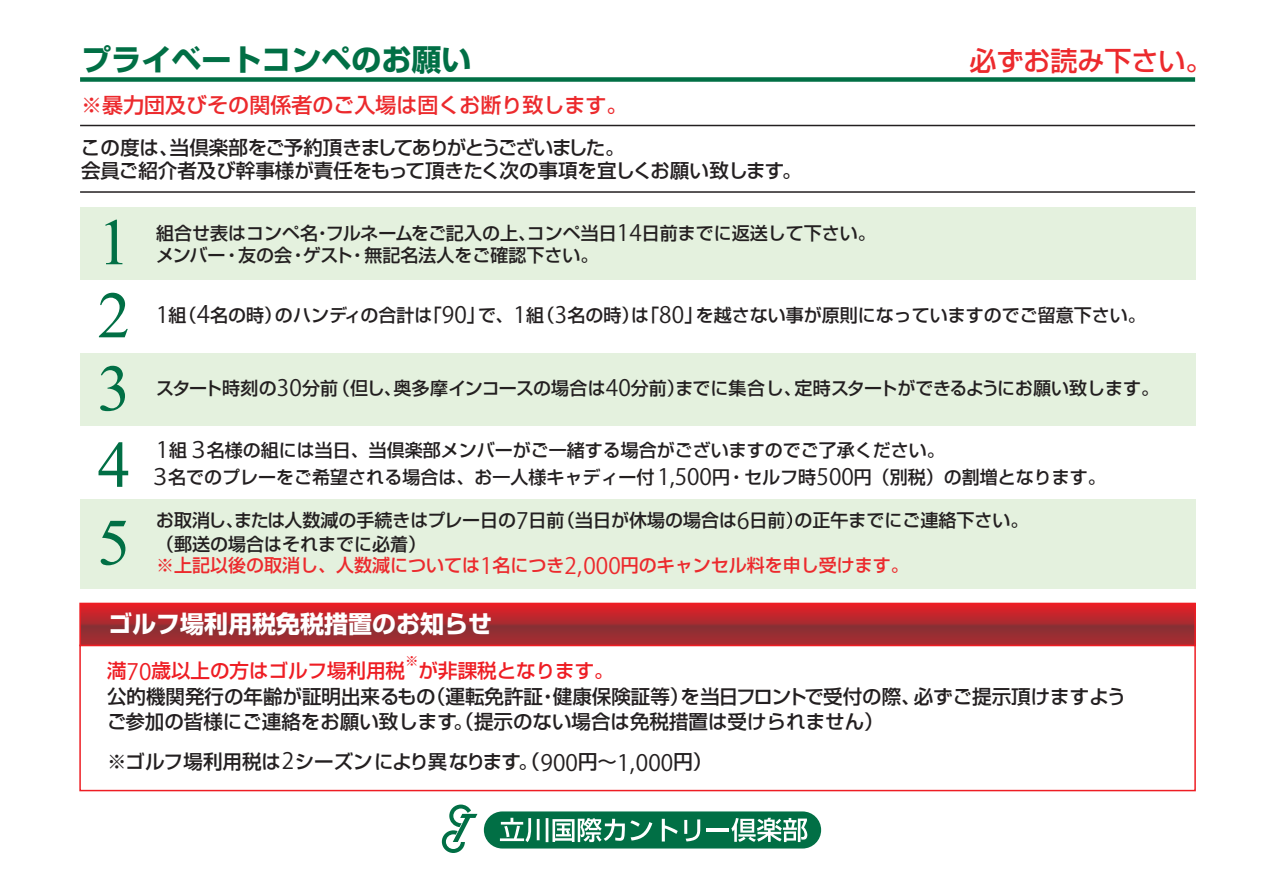
<style>
.page{position:relative;width:1263px;height:893px;background:#fff}
.page>*{position:absolute;margin:0;border:0;box-sizing:border-box;transform-origin:0 0}
.t1{font:66px "Times New Roman";color:#016f45}
.t2{font:700 30px "Shin Go Pro";color:#016f45}
.t3{font:500 27px "Shin Go Pro";color:#ec2a2d}
.t4{font:700 24px "Shin Go Pro";color:#fff}
.t5{font:500 21px "Shin Go Pro";color:#ec2a2d}
.t6{font:500 19.5px/23.2px "Shin Go Pro";color:#231f20}
.t7{font:500 19.5px "Shin Go Pro";color:#ee1d23}
.t8{font:500 18px/23.2px "Shin Go Pro";color:#231f20}
.t9{font:500 18px "Shin Go Pro";color:#ec2a2d}
.t10{font:500 13.5px "Shin Go Pro";color:#ee1d23}
.s1{font-family:"Arial";font-weight:400;font-size:22.5px}
.s2{font-family:"Arial";font-weight:400;font-size:24px}
</style>
<div class="page">
<div style="left:79px;top:645px;width:1117px;height:146px;border:2px solid #ee1d23"></div>
<svg style="left:82px;top:606px;width:1111px;height:37px;background:#ac292f"></svg>
<div style="left:79px;top:603px;width:1117px;height:43px;border:2px solid #ee1d23"></div>
<div style="left:80px;top:77px;width:1115px;height:5px;background:#016f45"></div>
<hr style="left:80px;top:125px;width:1115px;height:1px;background:#231f20">
<hr style="left:80px;top:191px;width:1115px;height:2px;background:#231f20">
<div style="left:80px;top:207px;width:1115px;height:73px;background:#e4f1de"></div>
<div style="left:80px;top:353px;width:1115px;height:73px;background:#e4f1de"></div>
<div style="left:80px;top:499px;width:1115px;height:89px;background:#e4f1de"></div>
<svg style="left:786px;top:512px;width:6px;height:17px"></svg>
<div style="left:484px;top:811px;width:337px;height:37px;background:#016f45;border-radius:19px"></div>
<svg style="left:500px;top:818px;width:152px;height:24px"></svg>
<svg style="left:662px;top:819px;width:16px;height:22px"></svg>
<svg style="left:684px;top:819px;width:16px;height:22px"></svg>
<hr style="left:706px;top:828px;width:23px;height:3px;background:#fff">
<svg style="left:731px;top:818px;width:76px;height:24px"></svg>
<svg style="left:442px;top:804px;width:35px;height:49px"></svg>
<h2 class="t2" style="left:82px;top:36px;width:391px">プライベートコンペのお願い</h2>
<h3 class="t3" style="left:970px;top:39px;width:244px">必ずお読み下さい。</h3>
<p class="t5" style="left:81px;top:87px;width:548px">※暴力団及びその関係者のご入場は固くお断り致します。</p>
<p class="t6" style="left:81px;top:133px;width:722px">この度は、当倶楽部をご予約頂きましてありがとうございました。<br>会員ご紹介者及び幹事様が責任をもって頂きたく次の事項を宜しくお願い致します。</p>
<h1 class="t1" style="left:97px;top:196px;width:34px">1</h1>
<h1 class="t1" style="left:97px;top:269px;width:34px">2</h1>
<h1 class="t1" style="left:97px;top:342px;width:34px">3</h1>
<h1 class="t1" style="left:97px;top:418px;width:34px">4</h1>
<h1 class="t1" style="left:97px;top:496px;width:34px">5</h1>
<p class="t8" style="left:156px;top:219px;width:721px">組合せ表はコンペ名・フルネームをご記入の上、コンペ当日<span class="s1">14</span>日前までに返送して下さい。</p>
<p class="t8" style="left:156px;top:241px;width:444px">メンバー・友の会・ゲスト・無記名法人をご確認下さい。</p>
<p class="t8" style="left:156px;top:301px;width:991px"><span class="s1">1</span>組（<span class="s2">4</span>名の時）のハンディの合計は「<span class="s1">90</span>」で、<span class="s1">1</span>組（<span class="s1">3</span>名の時）は「<span class="s1">80</span>」を越さない事が原則になっていますのでご留意下さい。</p>
<p class="t8" style="left:156px;top:374px;width:1004px">スタート時刻の<span class="s1">30</span>分前（但し、奥多摩インコースの場合は<span class="s1">40</span>分前）までに集合し、定時スタートができるようにお願い致します。</p>
<p class="t8" style="left:149px;top:434px;width:958px;line-height:27px;text-indent:7px"><span class="s1">1</span>組<span class="s1">３</span>名様の組には当日、当倶楽部メンバーがご一緒する場合がございますのでご了承ください。<br><span class="s1">３</span>名でのプレーをご希望される場合は、お一人様キャディー付 <span class="s1">1,500</span>円・セルフ時<span class="s1">500</span>円（別税）の割増となります。</p>
<p class="t8" style="left:156px;top:507px;width:874px">お取消し、または人数減の手続きはプレー日の<span class="s1">7</span>日前（当日が休場の場合は<span class="s1">6</span>日前の正午までにご連絡下さい。（郵送の場合はそれまでに必着）</p>
<p class="t9" style="left:156px;top:551px;width:754px">※上記以後の取消し、人数減については<span class="s1">1</span>名につき<span class="s1">2,000</span>円のキャンセル料を申し受けます。</p>
<h3 class="t4" style="left:108px;top:605px;width:385px">ゴルフ場利用税免税措置のお知らせ</h3>
<p class="t7" style="left:107px;top:655px;width:300px">満<span class="s1">70</span>歳以上の方はゴルフ場利用税</p>
<p class="t10" style="left:405px;top:650px;width:15px">※</p>
<p class="t7" style="left:419px;top:655px;width:196px">が非課税となります。</p>
<p class="t6" style="left:107px;top:681px;width:1021px;line-height:25.5px">公的機関発行の年齢が証明出来るもの（運転免許証・健康保険証等）を当日フロントで受付の際、必ずご提示頂けますようご参加の皆様にご連絡をお願い致します。（提示のない場合は免税措置は受けられません）</p>
<p class="t6" style="left:107px;top:748px;width:607px">※ゴルフ場利用税は<span class="s1">2</span>シーズンにより異なります。（<span class="s1">900</span>円～<span class="s1">1,000</span>円）</p>
</div>
